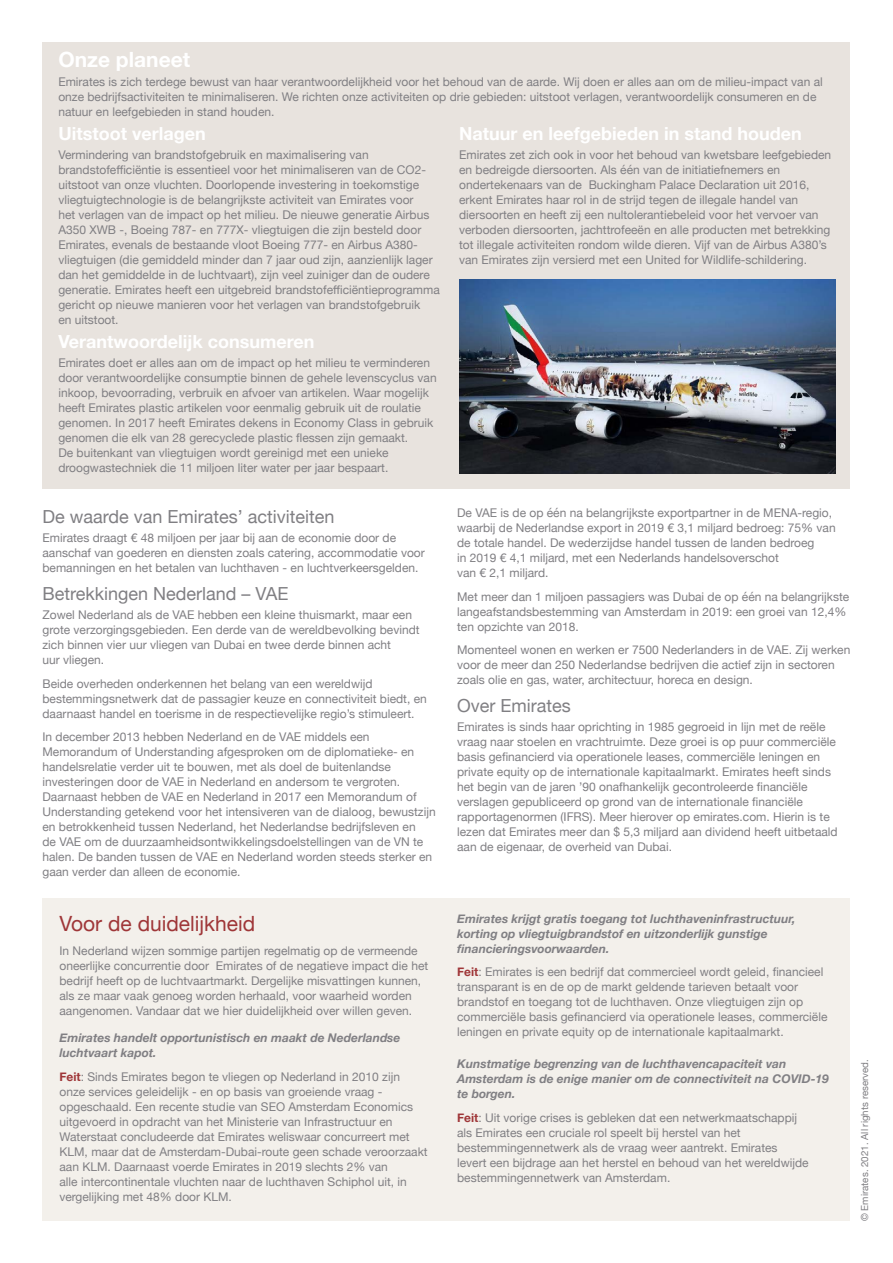
<style>
.page{position:relative;width:893px;height:1263px;background:#fff}
.page>*{position:absolute;margin:0;border:0;box-sizing:border-box;transform-origin:0 0}
.t1{font:21px "Helvetica Neue";color:#9f3638}
.t2{font:700 21px "Helvetica Neue";color:#fff}
.t3{font:700 18px "Helvetica Neue";color:#fff}
.t4{font:18px "Helvetica Neue";color:#807f83}
.t5{font:12px/15px "Helvetica Neue";color:#807f83}
.t6{font:italic 700 12px/15px "Helvetica Neue";color:#807f83}
.t7{font:9.75px "Helvetica Neue";color:#807f83}
.s1{font-weight:700;color:#9f3638}
</style>
<div class="page">
<div style="left:43px;top:43px;width:807px;height:446px;background:#e8e3de"></div>
<div style="left:43px;top:898px;width:807px;height:322px;background:#f3f0eb"></div>
<img style="left:459px;top:280px;width:377px;height:193px">
<h1 class="t2" style="left:58px;top:43px;width:133px">Onze planeet</h1>
<p class="t5" style="left:58px;top:75px;width:766px">Emirates is zich terdege bewust van haar verantwoordelijkheid voor het behoud van de aarde. Wij doen er alles aan om de milieu-impact van al onze bedrijfsactiviteiten te minimaliseren. We richten onze activiteiten op drie gebieden: uitstoot verlagen, verantwoordelijk consumeren en de natuur en leefgebieden in stand houden.</p>
<h2 class="t3" style="left:58px;top:120px;width:149px">Uitstoot verlagen</h2>
<p class="t5" style="left:58px;top:148px;width:383px">Vermindering van brandstofgebruik en maximalisering van brandstofefficiëntie is essentieel voor het minimaliseren van de CO2- uitstoot van onze vluchten. Doorlopende investering in toekomstige vliegtuigtechnologie is de belangrijkste activiteit van Emirates voor<br>het verlagen van de impact op het milieu. De nieuwe generatie Airbus A350 XWB -, Boeing 787- en 777X- vliegtuigen die zijn besteld door Emirates, evenals de bestaande vloot Boeing 777- en Airbus A380- vliegtuigen (die gemiddeld minder dan 7 jaar oud zijn, aanzienlijk lager dan het gemiddelde in de luchtvaart), zijn veel zuiniger dan de oudere generatie. Emirates heeft een uitgebreid brandstofefficiëntieprogramma gericht op nieuwe manieren voor het verlagen van brandstofgebruik<br>en uitstoot.</p>
<h2 class="t3" style="left:58px;top:328px;width:257px">Verantwoordelijk consumeren</h2>
<p class="t5" style="left:58px;top:356px;width:380px">Emirates doet er alles aan om de impact op het milieu te verminderen door verantwoordelijke consumptie binnen de gehele levenscyclus van inkoop, bevoorrading, verbruik en afvoer van artikelen. Waar mogelijk heeft Emirates plastic artikelen voor eenmalig gebruik uit de roulatie genomen. In 2017 heeft Emirates dekens in Economy Class in gebruik genomen die elk van 28 gerecyclede plastic flessen zijn gemaakt.<br>De buitenkant van vliegtuigen wordt gereinigd met een unieke droogwastechniek die 11 miljoen liter water per jaar bespaart.</p>
<h2 class="t3" style="left:459px;top:120px;width:344px">Natuur en leefgebieden in stand houden</h2>
<p class="t5" style="left:459px;top:148px;width:374px">Emirates zet zich ook in voor het behoud van kwetsbare leefgebieden en bedreigde diersoorten. Als één van de initiatiefnemers en ondertekenaars van de Buckingham Palace Declaration uit 2016, erkent Emirates haar rol in de strijd tegen de illegale handel van diersoorten en heeft zij een nultolerantiebeleid voor het vervoer van verboden diersoorten, jachttrofeeën en alle producten met betrekking tot illegale activiteiten rondom wilde dieren. Vijf van de Airbus A380’s van Emirates zijn versierd met een United for Wildlife-schildering.</p>
<h2 class="t4" style="left:43px;top:503px;width:294px">De waarde van Emirates’ activiteiten</h2>
<p class="t5" style="left:43px;top:531px;width:384px">Emirates draagt € 48 miljoen per jaar bij aan de economie door de aanschaf van goederen en diensten zoals catering, accommodatie voor bemanningen en het betalen van luchthaven - en luchtverkeersgelden.</p>
<h2 class="t4" style="left:43px;top:581px;width:247px">Betrekkingen Nederland – VAE</h2>
<p class="t5" style="left:43px;top:608px;width:379px">Zowel Nederland als de VAE hebben een kleine thuismarkt, maar een grote verzorgingsgebieden. Een derde van de wereldbevolking bevindt zich binnen vier uur vliegen van Dubai en twee derde binnen acht<br>uur vliegen.</p>
<p class="t5" style="left:43px;top:677px;width:386px">Beide overheden onderkennen het belang van een wereldwijd bestemmingsnetwerk dat de passagier keuze en connectiviteit biedt, en daarnaast handel en toerisme in de respectievelijke regio’s stimuleert.</p>
<p class="t5" style="left:43px;top:730px;width:395px">In december 2013 hebben Nederland en de VAE middels een Memorandum of Understanding afgesproken om de diplomatieke- en handelsrelatie verder uit te bouwen, met als doel de buitenlandse investeringen door de VAE in Nederland en andersom te vergroten.<br>Daarnaast hebben de VAE en Nederland in 2017 een Memorandum of Understanding getekend voor het intensiveren van de dialoog, bewustzijn en betrokkenheid tussen Nederland, het Nederlandse bedrijfsleven en<br>de VAE om de duurzaamheidsontwikkelingsdoelstellingen van de VN te halen. De banden tussen de VAE en Nederland worden steeds sterker en gaan verder dan alleen de economie.</p>
<p class="t5" style="left:457px;top:506px;width:380px">De VAE is de op één na belangrijkste exportpartner in de MENA-regio, waarbij de Nederlandse export in 2019 € 3,1 miljard bedroeg: 75% van de totale handel. De wederzijdse handel tussen de landen bedroeg<br>in 2019 € 4,1 miljard, met een Nederlands handelsoverschot<br>van € 2,1 miljard.</p>
<p class="t5" style="left:457px;top:589px;width:394px">Met meer dan 1 miljoen passagiers was Dubai de op één na belangrijkste langeafstandsbestemming van Amsterdam in 2019: een groei van 12,4% ten opzichte van 2018.</p>
<p class="t5" style="left:457px;top:643px;width:395px">Momenteel wonen en werken er 7500 Nederlanders in de VAE. Zij werken voor de meer dan 250 Nederlandse bedrijven die actief zijn in sectoren zoals olie en gas, water, architectuur, horeca en design.</p>
<h2 class="t4" style="left:457px;top:693px;width:115px">Over Emirates</h2>
<p class="t5" style="left:457px;top:720px;width:382px">Emirates is sinds haar oprichting in 1985 gegroeid in lijn met de reële vraag naar stoelen en vrachtruimte. Deze groei is op puur commerciële basis gefinancierd via operationele leases, commerciële leningen en private equity op de internationale kapitaalmarkt. Emirates heeft sinds het begin van de jaren ’90 onafhankelijk gecontroleerde financiële verslagen gepubliceerd op grond van de internationale financiële rapportagenormen (IFRS). Meer hierover op emirates.com. Hierin is te lezen dat Emirates meer dan $ 5,3 miljard aan dividend heeft uitbetaald aan de eigenaar, de overheid van Dubai.</p>
<h1 class="t1" style="left:60px;top:908px;width:197px">Voor de duidelijkheid</h1>
<p class="t5" style="left:60px;top:943px;width:370px">In Nederland wijzen sommige partijen regelmatig op de vermeende oneerlijke concurrentie door Emirates of de negatieve impact die het bedrijf heeft op de luchtvaartmarkt. Dergelijke misvattingen kunnen, als ze maar vaak genoeg worden herhaald, voor waarheid worden aangenomen. Vandaar dat we hier duidelijkheid over willen geven.</p>
<p class="t6" style="left:60px;top:1031px;width:342px">Emirates handelt opportunistisch en maakt de Nederlandse luchtvaart kapot.</p>
<p class="t5" style="left:60px;top:1070px;width:370px"><span class="s1">Feit</span>: Sinds Emirates begon te vliegen op Nederland in 2010 zijn onze services geleidelijk - en op basis van groeiende vraag - opgeschaald. Een recente studie van SEO Amsterdam Economics uitgevoerd in opdracht van het Ministerie van Infrastructuur en Waterstaat concludeerde dat Emirates weliswaar concurreert met KLM, maar dat de Amsterdam-Dubai-route geen schade veroorzaakt aan KLM. Daarnaast voerde Emirates in 2019 slechts 2% van<br>alle intercontinentale vluchten naar de luchthaven Schiphol uit, in vergelijking met 48% door KLM.</p>
<p class="t6" style="left:457px;top:911px;width:340px">Emirates krijgt gratis toegang tot luchthaveninfrastructuur, korting op vliegtuigbrandstof en uitzonderlijk gunstige financieringsvoorwaarden.</p>
<p class="t5" style="left:457px;top:965px;width:372px"><span class="s1">Feit</span>: Emirates is een bedrijf dat commercieel wordt geleid, financieel transparant is en de op de markt geldende tarieven betaalt voor brandstof en toegang tot de luchthaven. Onze vliegtuigen zijn op commerciële basis gefinancierd via operationele leases, commerciële leningen en private equity op de internationale kapitaalmarkt.</p>
<p class="t6" style="left:457px;top:1057px;width:373px">Kunstmatige begrenzing van de luchthavencapaciteit van<br>Amsterdam is de enige manier om de connectiviteit na COVID-19 te borgen.</p>
<p class="t5" style="left:457px;top:1111px;width:353px"><span class="s1">Feit</span>: Uit vorige crises is gebleken dat een netwerkmaatschappij als Emirates een cruciale rol speelt bij herstel van het bestemmingennetwerk als de vraag weer aantrekt. Emirates levert een bijdrage aan het herstel en behoud van het wereldwijde bestemmingennetwerk van Amsterdam.</p>
<p class="t7" style="left:858px;top:1221px;width:163px;rotate:-90deg">© Emirates. 2021. All rights reserved.</p>
</div>
